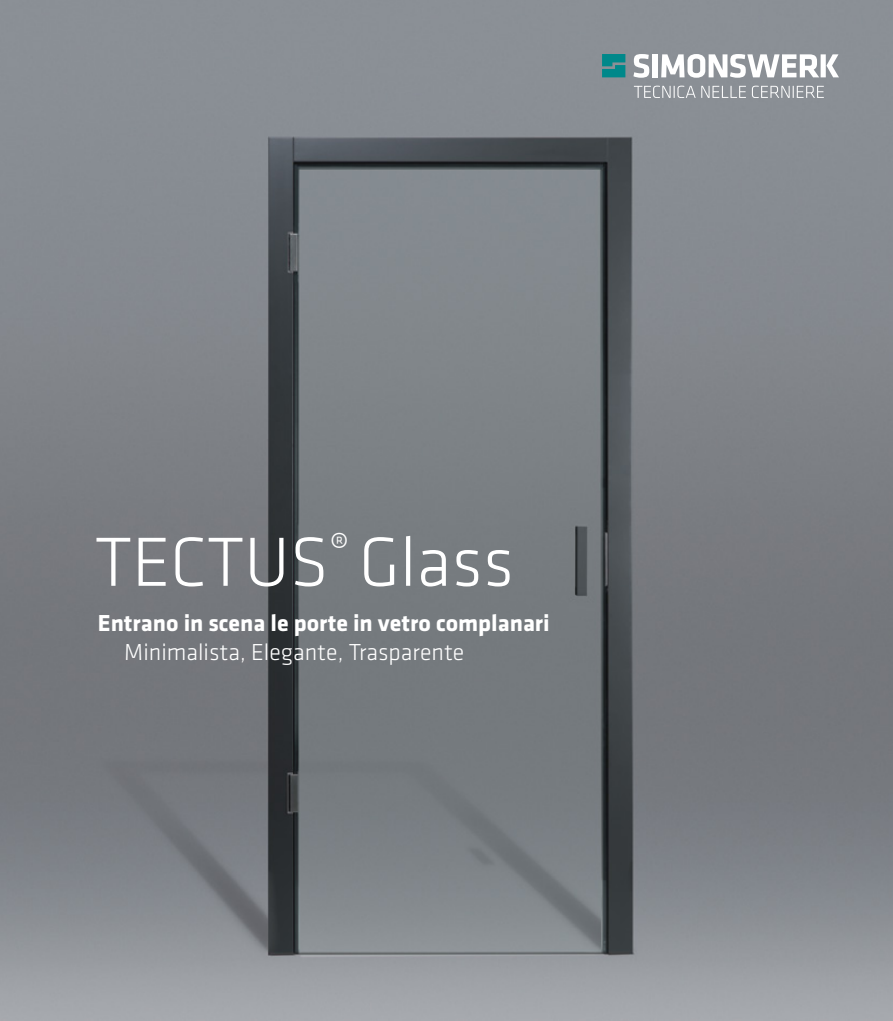
<style>
.page{position:relative;width:893px;height:1021px;background:#fff}
.page>*{position:absolute;margin:0;border:0;box-sizing:border-box;transform-origin:0 0}
.t1{font:300 72px "Klavika Basic";color:#fff}
.t2{font:700 24px "Klavika Basic";color:#fff}
.t3{font:300 24px "Klavika Basic";color:#fff}
</style>
<div class="page">
<img style="left:0;top:0;width:893px;height:1020px">
<svg style="left:602px;top:54px;width:23px;height:23px"></svg>
<svg style="left:633px;top:54px;width:16px;height:24px"></svg>
<div style="left:652px;top:54px;width:6px;height:23px;background:#fff"></div>
<svg style="left:661px;top:54px;width:178px;height:24px"></svg>
<svg style="left:634px;top:86px;width:190px;height:12px;background:#a4a8ac"></svg>
<h1 class="t1" style="left:95px;top:518px;width:421px">TECTUS<sup>®</sup> Glass</h1>
<p class="t2" style="left:98px;top:606px;width:453px">Entrano in scena le porte in vetro complanari</p>
<p class="t3" style="left:124px;top:637px;width:342px">Minimalista, Elegante, Trasparente</p>
</div>
